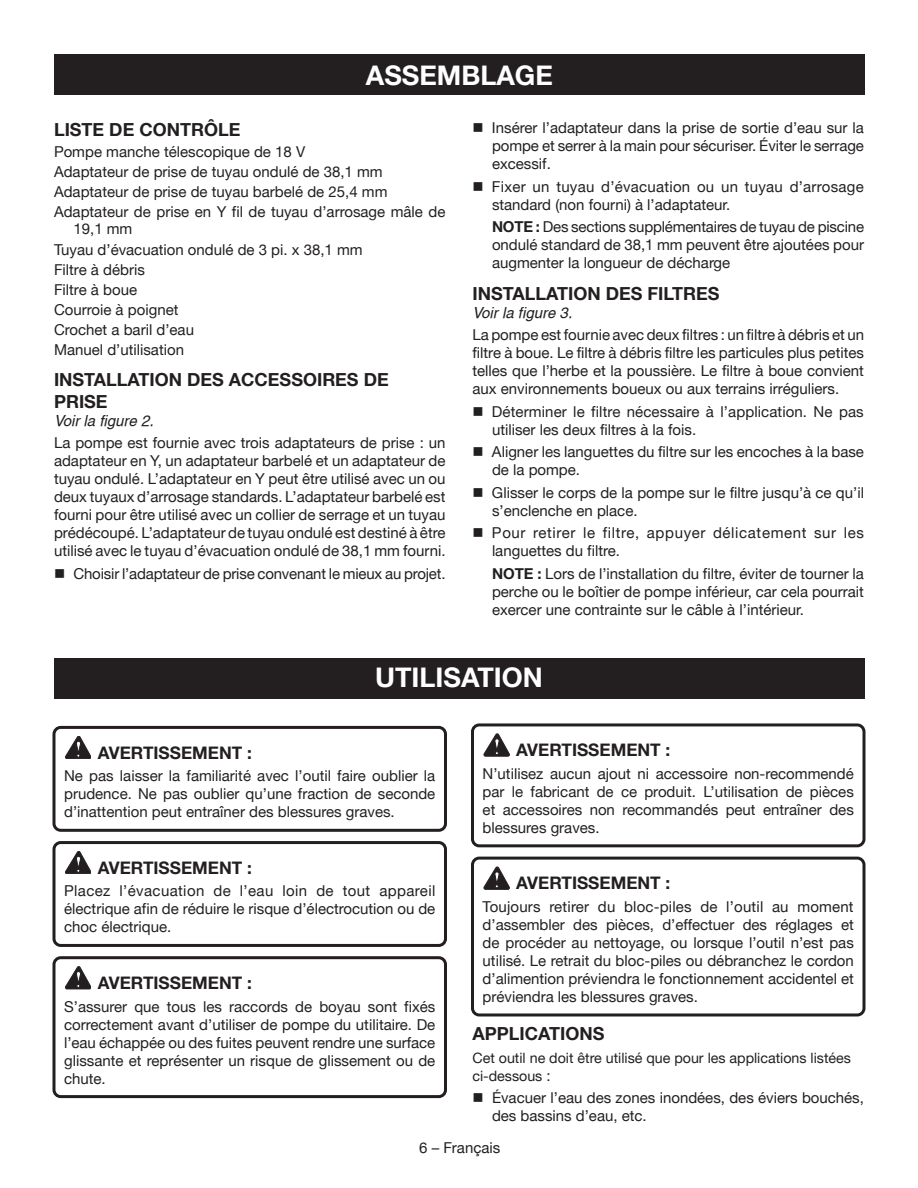
<style>
.page{position:relative;width:918px;height:1188px;background:#fff}
.page>*{position:absolute;margin:0;border:0;box-sizing:border-box;transform-origin:0 0}
.HEADING{font:700 27px "Helvetica Neue";color:#fff}
.Heading_2__w_fig{font:700 18px/21.6px "Helvetica Neue";color:#231f20}
.Heading_2{font:700 18px "Helvetica Neue";color:#231f20}
.Warning{font:700 17.25px "Helvetica Neue";color:#231f20}
.bullets{font:15px/18px "Helvetica Neue";color:#231f20}
.Warning_text{font:15px/18px "Helvetica Neue";color:#231f20;text-align:justify}
.Body_text{font:15px/18px "Helvetica Neue";color:#231f20;text-align:justify}
.bullets-2{font:15px/18px "Helvetica Neue";letter-spacing:.02em;color:#231f20}
.bullets-3{font:15px/18px "Helvetica Neue";letter-spacing:.045em;color:#231f20}
.See_figure{font:italic 15px "Helvetica";color:#231f20}
.Body_text_not_justif{font:14.25px/18px "Helvetica Neue";color:#231f20}
.s1{font-weight:700}
.s2{font-size:15px}
</style>
<div class="page">
<div style="left:54px;top:658px;width:811px;height:40px;background:#231f20"></div>
<div style="left:52px;top:726px;width:395px;height:106px;border:3px solid #231f20;border-radius:7px"></div>
<div style="left:52px;top:841px;width:395px;height:106px;border:3px solid #231f20;border-radius:7px"></div>
<div style="left:52px;top:956px;width:395px;height:142px;border:3px solid #231f20;border-radius:7px"></div>
<svg style="left:65px;top:736px;width:26px;height:23px"></svg>
<svg style="left:65px;top:851px;width:26px;height:23px"></svg>
<svg style="left:65px;top:967px;width:26px;height:22px"></svg>
<div style="left:471px;top:723px;width:395px;height:124px;border:3px solid #231f20;border-radius:7px"></div>
<div style="left:471px;top:857px;width:395px;height:159px;border:3px solid #231f20;border-radius:7px"></div>
<svg style="left:484px;top:734px;width:25px;height:22px"></svg>
<svg style="left:484px;top:867px;width:25px;height:22px"></svg>
<div style="left:54px;top:54px;width:811px;height:40px;background:#231f20"></div>
<p class="HEADING" style="left:366px;top:58px;width:189px">ASSEMBLAGE</p>
<p class="Heading_2" style="left:54px;top:118px;width:188px">LISTE DE CONTRÔLE</p>
<p class="bullets" style="left:54px;top:143px;width:253px">Pompe manche télescopique de 18 V</p>
<p class="bullets" style="left:54px;top:163px;width:330px">Adaptateur de prise de tuyau ondulé de 38,1 mm</p>
<p class="bullets" style="left:54px;top:183px;width:335px">Adaptateur de prise de tuyau barbelé de 25,4 mm</p>
<p class="bullets" style="left:74px;top:203px;width:374px;line-height:17.2px;text-indent:-20px">Adaptateur de prise en Y fil de tuyau d’arrosage mâle de<br>19,1 mm</p>
<p class="bullets" style="left:54px;top:241px;width:310px">Tuyau d’évacuation ondulé de 3 pi. x 38,1 mm</p>
<p class="bullets" style="left:54px;top:261px;width:92px">Filtre à débris</p>
<p class="bullets" style="left:54px;top:280px;width:85px">Filtre à boue</p>
<p class="bullets" style="left:54px;top:300px;width:126px">Courroie à poignet</p>
<p class="bullets" style="left:54px;top:320px;width:142px">Crochet a baril d’eau</p>
<p class="Body_text" style="left:54px;top:340px;width:132px">Manuel d’utilisation</p>
<p class="Heading_2__w_fig" style="left:54px;top:369px;width:336px">INSTALLATION DES ACCESSOIRES DE<br>PRISE</p>
<p class="See_figure" style="left:54px;top:412px;width:101px">Voir la figure 2.</p>
<p class="Body_text" style="left:54px;top:434px;width:393px">La pompe est fournie avec trois adaptateurs de prise : un adaptateur en Y, un adaptateur barbelé et un adaptateur de tuyau ondulé. L’adaptateur en Y peut être utilisé avec un ou deux tuyaux d’arrosage standards. L’adaptateur barbelé est fourni pour être utilisé avec un collier de serrage et un tuyau prédécoupé. L’adaptateur de tuyau ondulé est destiné à être utilisé avec le tuyau d’évacuation ondulé de 38,1 mm fourni.</p>
<p class="bullets" style="left:54px;top:564px;width:393px">■ Choisir l’adaptateur de prise convenant le mieux au projet.</p>
<p class="bullets" style="left:492px;top:119px;width:374px;text-align:justify;text-indent:-20px">■ Insérer l’adaptateur dans la prise de sortie d’eau sur la pompe et serrer à la main pour sécuriser. Éviter le serrage excessif.</p>
<p class="bullets-2" style="left:492px;top:177px;width:373px;text-indent:-20px">■ Fixer un tuyau d’évacuation ou un tuyau d’arrosage standard (non fourni) à l’adaptateur.</p>
<p class="bullets" style="left:492px;top:218px;width:374px;text-align:justify"><span class="s1">NOTE :</span> Des sections supplémentaires de tuyau de piscine ondulé standard de 38,1 mm peuvent être ajoutées pour augmenter la longueur de décharge</p>
<p class="Heading_2__w_fig" style="left:472px;top:282px;width:248px">INSTALLATION DES FILTRES</p>
<p class="See_figure" style="left:472px;top:304px;width:101px">Voir la figure 3.</p>
<p class="Body_text" style="left:472px;top:326px;width:393px">La pompe est fournie avec deux filtres : un filtre à débris et un filtre à boue. Le filtre à débris filtre les particules plus petites telles que l’herbe et la poussière. Le filtre à boue convient aux environnements boueux ou aux terrains irréguliers.</p>
<p class="bullets" style="left:492px;top:402px;width:373px;text-indent:-20px">■ Déterminer le filtre nécessaire à l’application. Ne pas utiliser les deux filtres à la fois.</p>
<p class="bullets" style="left:492px;top:443px;width:374px;text-indent:-20px">■ Aligner les languettes du filtre sur les encoches à la base de la pompe.</p>
<p class="bullets" style="left:492px;top:483px;width:374px;text-indent:-20px">■ Glisser le corps de la pompe sur le filtre jusqu’à ce qu’il s’enclenche en place.</p>
<p class="bullets-3" style="left:492px;top:524px;width:373px;text-indent:-20px">■ Pour retirer le filtre, appuyer délicatement sur les languettes du filtre.</p>
<p class="bullets" style="left:492px;top:564px;width:374px;text-align:justify"><span class="s1">NOTE :</span> Lors de l’installation du filtre, éviter de tourner la perche ou le boîtier de pompe inférieur, car cela pourrait exercer une contrainte sur le câble à l’intérieur.</p>
<p class="HEADING" style="left:375px;top:661px;width:169px">UTILISATION</p>
<p class="Warning" style="left:98px;top:742px;width:156px">AVERTISSEMENT :</p>
<p class="Warning_text" style="left:64px;top:767px;width:373px">Ne pas laisser la familiarité avec l’outil faire oublier la prudence. Ne pas oublier qu’une fraction de seconde d’inattention peut entraîner des blessures graves.</p>
<p class="Warning" style="left:98px;top:857px;width:156px">AVERTISSEMENT :</p>
<p class="Warning_text" style="left:64px;top:882px;width:373px">Placez l’évacuation de l’eau loin de tout appareil électrique afin de réduire le risque d’électrocution ou de choc électrique.</p>
<p class="Warning" style="left:98px;top:972px;width:156px">AVERTISSEMENT :</p>
<p class="Warning_text" style="left:64px;top:997px;width:373px">S’assurer que tous les raccords de boyau sont fixés correctement avant d’utiliser de pompe du utilitaire. De l’eau échappée ou des fuites peuvent rendre une surface glissante et représenter un risque de glissement ou de chute.</p>
<p class="Warning" style="left:516px;top:739px;width:156px">AVERTISSEMENT :</p>
<p class="Warning_text" style="left:483px;top:764px;width:373px">N’utilisez aucun ajout ni accessoire non-recommendé par le fabricant de ce produit. L’utilisation de pièces et accessoires non recommandés peut entraîner des blessures graves.</p>
<p class="Warning" style="left:516px;top:873px;width:156px">AVERTISSEMENT :</p>
<p class="Warning_text" style="left:483px;top:897px;width:373px">Toujours retirer du bloc-piles de l’outil au moment d’assembler des pièces, d’effectuer des réglages et de procéder au nettoyage, ou lorsque l’outil n’est pas utilisé. Le retrait du bloc-piles ou débranchez le cordon d’alimention préviendra le fonctionnement accidentel et préviendra les blessures graves.</p>
<p class="Heading_2" style="left:472px;top:1023px;width:133px">APPLICATIONS</p>
<p class="Body_text_not_justif" style="left:472px;top:1048px;width:380px">Cet outil ne doit être utilisé que pour les applications listées ci-dessous <span class="s2">:</span></p>
<p class="bullets" style="left:492px;top:1089px;width:373px;text-indent:-20px">■ Évacuer l’eau des zones inondées, des éviers bouchés, des bassins d’eau, etc.</p>
<p class="Body_text" style="left:419px;top:1139px;width:83px">6 – Français</p>
</div>
